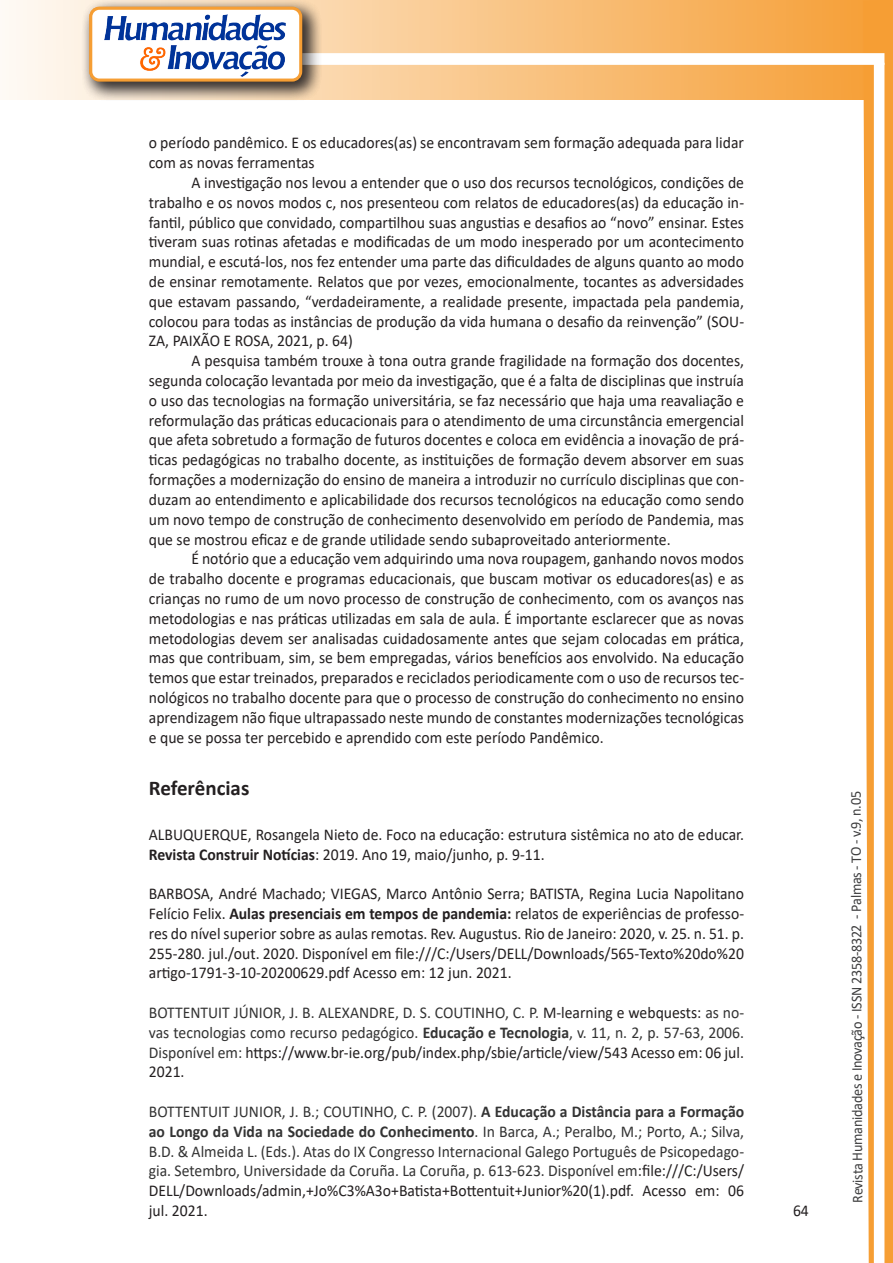
<style>
.page{position:relative;width:893px;height:1263px;background:#fff}
.page>*{position:absolute;margin:0;border:0;box-sizing:border-box;transform-origin:0 0}
.Titulo_2{font:700 21px "Calibri";color:#231f20}
.Texto{font:16.5px/19.8px "Calibri";color:#231f20;text-align:justify;scale:.95 1}
.Texto-2{font:16.5px/19.8px "Calibri";color:#333;text-align:justify;scale:.95 1}
.t1{font:15px "Calibri";letter-spacing:-.025em;color:#3e3e3f;scale:.95 1}
.s1{font-weight:700}
.s2{color:#231f20}
</style>
<div class="page">
<svg style="left:5px;top:0;width:858px;height:100px;background:#f9c484"></svg>
<div style="left:302px;top:53px;width:582px;height:12px;background:#fff;border:2px solid #fff"></div>
<svg style="left:863px;top:0;width:30px;height:1263px"></svg>
<div style="left:81px;top:0;width:241px;height:102px;background:#231f20;opacity:.75"></div>
<div style="left:91px;top:8px;width:210px;height:72px;background:#fff;border-radius:9px"></div>
<img style="left:104px;top:14px;width:181px;height:62px">
<div style="left:89px;top:7px;width:213px;height:75px;border:3px solid #f69e34;border-radius:9px"></div>
<p class="Texto" style="left:149px;top:133px;width:628px">o período pandêmico. E os educadores(as) se encontravam sem formação adequada para lidar com as novas ferramentas</p>
<p class="Texto" style="left:149px;top:172px;width:628px;text-indent:43px">A investigação nos levou a entender que o uso dos recursos tecnológicos, condições de trabalho e os novos modos c, nos presenteou com relatos de educadores(as) da educação in&shy;fantil, público que convidado, compartilhou suas angustias e desafios ao “novo” ensinar. Estes tiveram suas rotinas afetadas e modificadas de um modo inesperado por um acontecimento mundial, e escutá-los, nos fez entender uma parte das dificuldades de alguns quanto ao modo de ensinar remotamente. Relatos que por vezes, emocionalmente, tocantes as adversidades que estavam passando, “verdadeiramente, a realidade presente, impactada pela pandemia, colocou para todas as instâncias de produção da vida humana o desafio da reinvenção” (SOU-ZA, PAIXÃO E ROSA, 2021, p. 64)</p>
<p class="Texto" style="left:149px;top:350px;width:628px;text-indent:43px">A pesquisa também trouxe à tona outra grande fragilidade na formação dos docentes, segunda colocação levantada por meio da investigação, que é a falta de disciplinas que instruía o uso das tecnologias na formação universitária, se faz necessário que haja uma reavaliação e reformulação das práticas educacionais para o atendimento de uma circunstância emergencial que afeta sobretudo a formação de futuros docentes e coloca em evidência a inovação de prá&shy;ticas pedagógicas no trabalho docente, as instituições de formação devem absorver em suas formações a modernização do ensino de maneira a introduzir no currículo disciplinas que con&shy;duzam ao entendimento e aplicabilidade dos recursos tecnológicos na educação como sendo um novo tempo de construção de conhecimento desenvolvido em período de Pandemia, mas que se mostrou eficaz e de grande utilidade sendo subaproveitado anteriormente.</p>
<p class="Texto" style="left:149px;top:548px;width:628px;text-indent:43px">É notório que a educação vem adquirindo uma nova roupagem, ganhando novos modos de trabalho docente e programas educacionais, que buscam motivar os educadores(as) e as crianças no rumo de um novo processo de construção de conhecimento, com os avanços nas metodologias e nas práticas utilizadas em sala de aula. É importante esclarecer que as novas metodologias devem ser analisadas cuidadosamente antes que sejam colocadas em prática, mas que contribuam, sim, se bem empregadas, vários benefícios aos envolvido. Na educação temos que estar treinados, preparados e reciclados periodicamente com o uso de recursos tec&shy;nológicos no trabalho docente para que o processo de construção do conhecimento no ensino aprendizagem não fique ultrapassado neste mundo de constantes modernizações tecnológicas e que se possa ter percebido e aprendido com este período Pandêmico.</p>
<p class="Titulo_2" style="left:149px;top:773px;width:102px">Referências</p>
<p class="Texto" style="left:149px;top:824px;width:628px">ALBUQUERQUE, Rosangela Nieto de. Foco na educação: estrutura sistêmica no ato de educar.<br><span class="s1">Revista Construir Notícias</span>: 2019. Ano 19, maio/junho, p. 9-11.</p>
<p class="Texto" style="left:149px;top:883px;width:628px">BARBOSA, André Machado; VIEGAS, Marco Antônio Serra; BATISTA, Regina Lucia Napolitano Felício Felix. <span class="s1">Aulas presenciais em tempos de pandemia:</span> relatos de experiências de professo&shy;res do nível superior sobre as aulas remotas. Rev. Augustus. Rio de Janeiro: 2020, v. 25. n. 51. p.<br>255-280. jul./out. 2020. Disponível em file:///C:/Users/DELL/Downloads/565-Texto%20do%20 artigo-1791-3-10-20200629.pdf Acesso em: 12 jun. 2021.</p>
<p class="Texto-2" style="left:149px;top:1002px;width:628px">BOTTENTUIT JÚNIOR, J. B. ALEXANDRE, D. S. COUTINHO, C. P. <span class="s2">M-learning e webquests:</span> as no&shy;vas tecnologias como recurso pedagógico. <span class="s1">Educação e Tecnologia</span>, v. 11, n. 2, p. 57-63, 2006.<br>Disponível em: <span class="s2">https://www.br-ie.org/pub/index.php/sbie/article/view/543 Acesso em: 06 jul.<br>2021.</span></p>
<p class="Texto-2" style="left:149px;top:1101px;width:628px">BOTTENTUIT JUNIOR, J. B.; COUTINHO, C. P. (2007). <span class="s1">A Educação a Distância para a Formação ao Longo da Vida na Sociedade do Conhecimento</span>. In Barca, A.; Peralbo, M.; Porto, A.; Silva, B.D. &amp; Almeida L. (Eds.). Atas do IX Congresso Internacional Galego Português de Psicopedago&shy;gia. Setembro, Universidade da Coruña. La Coruña, p. 613-623. Disponível em<span class="s2">:file:///C:/Users/ DELL/Downloads/admin,+Jo%C3%A3o+Batista+Bottentuit+Junior%20(1).pdf. Acesso em: 06 jul. 2021.</span></p>
<p class="Texto" style="left:793px;top:1200px;width:18px">64</p>
<p class="t1" style="left:846px;top:1203px;width:435px;rotate:-90deg">Revista Humanidades e Inovação - ISSN 2358-8322 - Palmas - TO - v.9, n.05</p>
</div>
